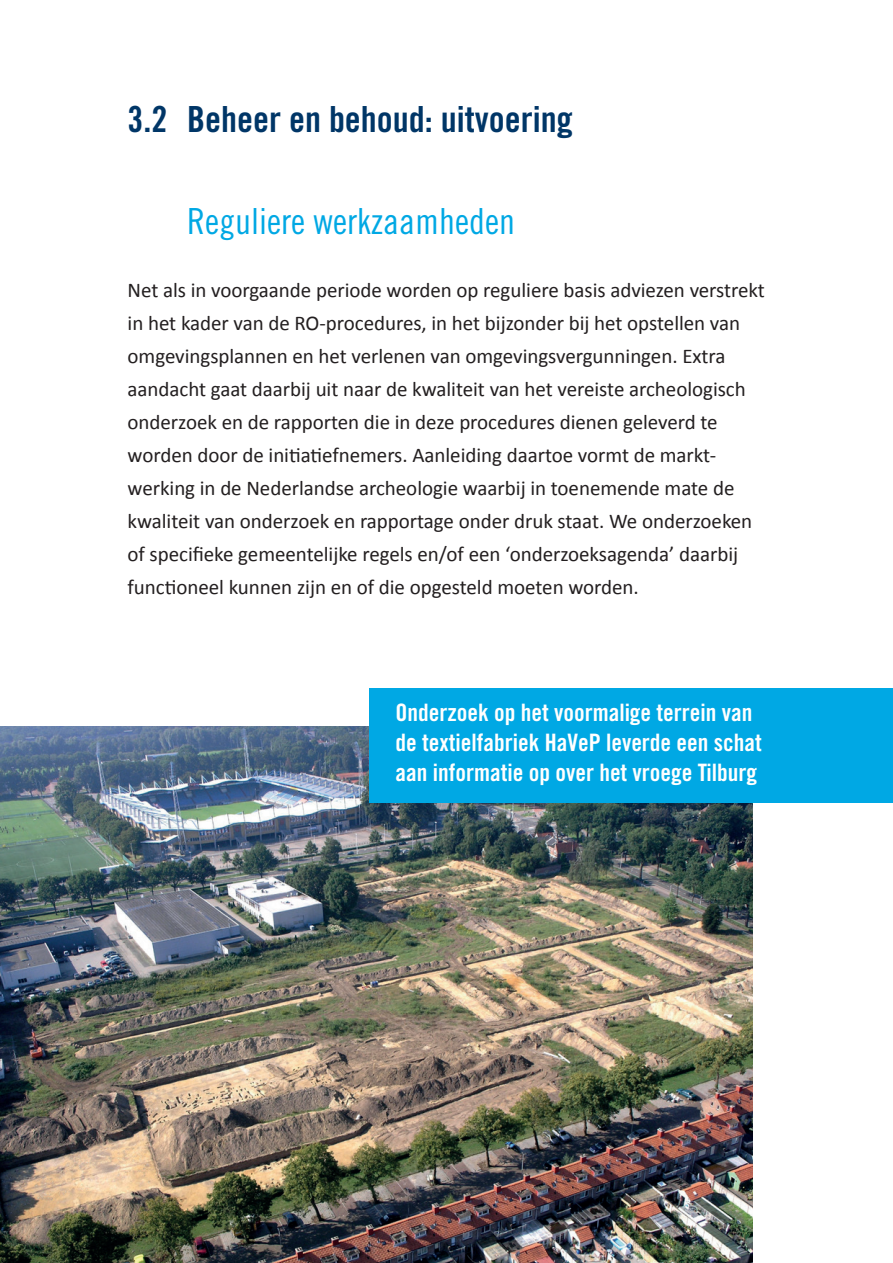
<style>
.page{position:relative;width:893px;height:1263px;background:#fff}
.page>*{position:absolute;margin:0;border:0;box-sizing:border-box;transform-origin:0 0}
.t1{font:36px "Trade Gothic LT Std Bd Cn 20";color:#003667}
.t2{font:36px "Trade Gothic LT Std Cn 18";color:#00a8e4}
.t3{font:24px/30px "Trade Gothic LT Std Bd Cn 20";color:#fff}
.t4{font:21px/33px "Calibri";color:#231f20}
</style>
<div class="page">
<img style="left:0;top:726px;width:753px;height:537px">
<div style="left:370px;top:688px;width:523px;height:115px;background:#00a8e4"></div>
<h1 class="t1" style="left:128px;top:98px;width:447px">3.2 Beheer en behoud: uitvoering</h1>
<h1 class="t2" style="left:187px;top:200px;width:329px">Reguliere werkzaamheden</h1>
<p class="t4" style="left:128px;top:273px;width:639px">Net als in voorgaande periode worden op reguliere basis adviezen verstrekt in het kader van de RO-procedures, in het bijzonder bij het opstellen van omgevingsplannen en het verlenen van omgevingsvergunningen. Extra aandacht gaat daarbij uit naar de kwaliteit van het vereiste archeologisch onderzoek en de rapporten die in deze procedures dienen geleverd te worden door de initiatiefnemers. Aanleiding daartoe vormt de markt&shy;werking in de Nederlandse archeologie waarbij in toenemende mate de kwaliteit van onderzoek en rapportage onder druk staat. We onderzoeken of specifieke gemeentelijke regels en/of een ‘onderzoeksagenda’ daarbij functioneel kunnen zijn en of die opgesteld moeten worden.</p>
<p class="t3" style="left:395px;top:697px;width:368px">Onderzoek op het voormalige terrein van de textielfabriek HaVeP leverde een schat aan informatie op over het vroege Tilburg</p>
</div>
